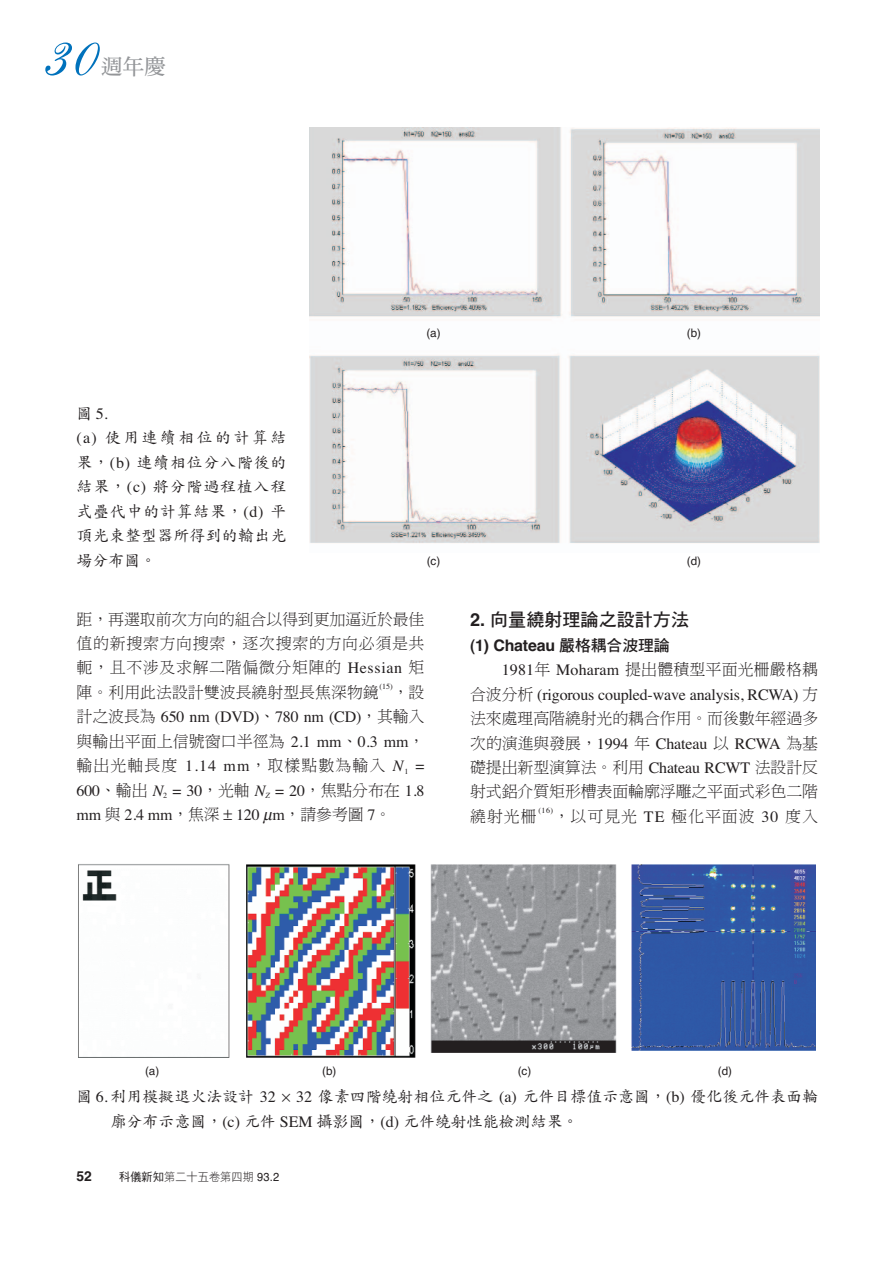
<style>
.page{position:relative;width:893px;height:1263px;background:#fff}
.page>*{position:absolute;margin:0;border:0;box-sizing:border-box;transform-origin:0 0}
.t1{font:21.3px "DF Ming Bd HK BF";color:#939598}
.t2{font:18.15px "DF Hei Bd HK BF";color:#231f20}
.t3{font:15.9px/24.5px "DF Ming Lt HK BF";letter-spacing:.005em;color:#231f20;text-align:justify}
.t4{font:15.9px/24.5px "DF Kai Shu Md HK BF";color:#231f20;text-align:justify}
.t5{font:15.9px/24.5px "Times";letter-spacing:-.01em;color:#231f20}
.t6{font:700 15.9px "Helvetica";letter-spacing:-.01em;color:#231f20}
.t7{font:15.9px "DF Ming Lt HK BF";letter-spacing:.06em;color:#231f20}
.t8{font:700 13.8px "Helvetica";color:#231f20}
.t9{font:11.7px "Helvetica";color:#231f20}
.t10{font:11.7px "DF Li Hei Lt HK BF";letter-spacing:.01em;color:#231f20;scale:.95 1}
.t11{font:7.95px "Times";color:#231f20}
.s1{font-family:"DF Kai Shu Md HK BF"}
.s2{font-family:"Times"}
.s3{font-family:"DF Ming Lt HK BF"}
.s4{font-family:"Times";font-style:italic}
.s5{font-style:italic}
.s6{font-family:"Helvetica";font-weight:700}
.s7{font-family:"DF Hei Bd HK BF";font-weight:400}
.s8{font-family:"DF Hei Md HK BF"}
.s9{font-family:"Helvetica"}
</style>
<div class="page">
<svg style="left:45px;top:43px;width:55px;height:33px"></svg>
<img style="left:309px;top:128px;width:510px;height:415px">
<img style="left:78px;top:864px;width:737px;height:194px">
<h1 class="t1" style="left:101px;top:56px;width:66px">週年慶</h1>
<p class="t5" style="left:77px;top:403px;width:33px"><span class="s1">圖</span>5.</p>
<p class="t4" style="left:77px;top:426px;width:211px"><span class="s2">(a)</span> 使用連續相位的計算結果，<span class="s2">(b)</span> 連續相位分八階後的結果，<span class="s2">(c)</span> 將分階過程植入程式疊代中的計算結果，<span class="s2">(d)</span> 平頂光束整型器所得到的輸出光場分布圖。</p>
<p class="t9" style="left:426px;top:329px;width:16px">(a)</p>
<p class="t9" style="left:686px;top:329px;width:16px">(b)</p>
<p class="t9" style="left:426px;top:556px;width:15px">(c)</p>
<p class="t9" style="left:686px;top:556px;width:16px">(d)</p>
<p class="t3" style="left:77px;top:607px;width:349px">距，再選取前次方向的組合以得到更加逼近於最佳值的新搜索方向搜索，逐次搜索的方向必須是共軛，且不涉及求解二階偏微分矩陣的 <span class="s2">Hessian</span> 矩陣。利用此法設計雙波長繞射型長焦深物鏡</p>
<p class="t11" style="left:379px;top:684px;width:15px">(15)</p>
<p class="t3" style="left:393px;top:681px;width:33px">，設</p>
<p class="t5" style="left:77px;top:706px;width:349px"><span class="s3">計之波長為</span> 650 nm (DVD)<span class="s3">、</span>780 nm (CD)<span class="s3">，其輸入</span></p>
<p class="t3" style="left:77px;top:730px;width:349px">與輸出平面上信號窗口半徑為 <span class="s2">2.1 mm</span>、<span class="s2">0.3 mm</span>，輸出光軸長度 <span class="s2">1.14 mm</span>，取樣點數為輸入 <span class="s4">N</span><sub>1</sub> <span class="s2">=</span></p>
<p class="t5" style="left:77px;top:780px;width:349px">600<span class="s3">、輸出</span> <span class="s5">N</span><sub>2</sub> = 30<span class="s3">，光軸</span> <span class="s5">N</span><sub>Z</sub> = 20<span class="s3">，焦點分布在</span> 1.8 mm <span class="s3">與</span> 2.4 mm<span class="s3">，焦深</span> 120 m<span class="s3">，請參考圖</span> 7<span class="s3">。</span></p>
<p class="t2" style="left:470px;top:611px;width:220px"><span class="s6">2.</span> 向量繞射理論之設計方法</p>
<p class="t6" style="left:470px;top:639px;width:201px">(1) Chateau <span class="s7">嚴格耦合波理論</span></p>
<p class="t3" style="left:502px;top:658px;width:318px"><span class="s2">1981</span>年 <span class="s2">Moharam</span> 提出體積型平面光柵嚴格耦</p>
<p class="t5" style="left:470px;top:684px;width:349px"><span class="s3">合波分析</span> (rigorous coupled-wave analysis, RCWA) <span class="s3">方</span></p>
<p class="t3" style="left:470px;top:707px;width:349px">法來處理高階繞射光的耦合作用。而後數年經過多</p>
<p class="t5" style="left:470px;top:733px;width:349px"><span class="s3">次的演進與發展，</span>1994 <span class="s3">年</span> Chateau <span class="s3">以</span> RCWA <span class="s3">為基</span></p>
<p class="t3" style="left:470px;top:756px;width:349px">礎提出新型演算法。利用 <span class="s2">Chateau RCWT</span> 法設計反射式鋁介質矩形槽表面輪廓浮雕之平面式彩色二階繞射光柵</p>
<p class="t11" style="left:538px;top:808px;width:16px">(16)</p>
<p class="t7" style="left:553px;top:808px;width:266px">，以可見光 <span class="s2">TE</span> 極化平面波 <span class="s2">30</span> 度入</p>
<p class="t9" style="left:145px;top:1067px;width:16px">(a)</p>
<p class="t9" style="left:322px;top:1067px;width:16px">(b)</p>
<p class="t9" style="left:517px;top:1067px;width:15px">(c)</p>
<p class="t9" style="left:717px;top:1067px;width:16px">(d)</p>
<p class="t4" style="left:111px;top:1084px;width:709px;text-indent:185px"><span class="s2">32</span> 像素四階繞射相位元件之 <span class="s2">(a)</span> 元件目標值示意圖，<span class="s2">(b)</span> 優化後元件表面輪廓分布示意圖，<span class="s2">(c)</span> 元件 <span class="s2">SEM</span> 攝影圖，<span class="s2">(d)</span> 元件繞射性能檢測結果。</p>
<p class="t4" style="left:77px;top:1084px;width:201px">圖 <span class="s2">6.</span> 利用模擬退火法設計 <span class="s2">32</span></p>
<p class="t8" style="left:77px;top:1171px;width:17px">52</p>
<p class="t10" style="left:119px;top:1171px;width:170px"><span class="s8">科儀新知</span>第二十五卷第四期 <span class="s9">93.2</span></p>
</div>
